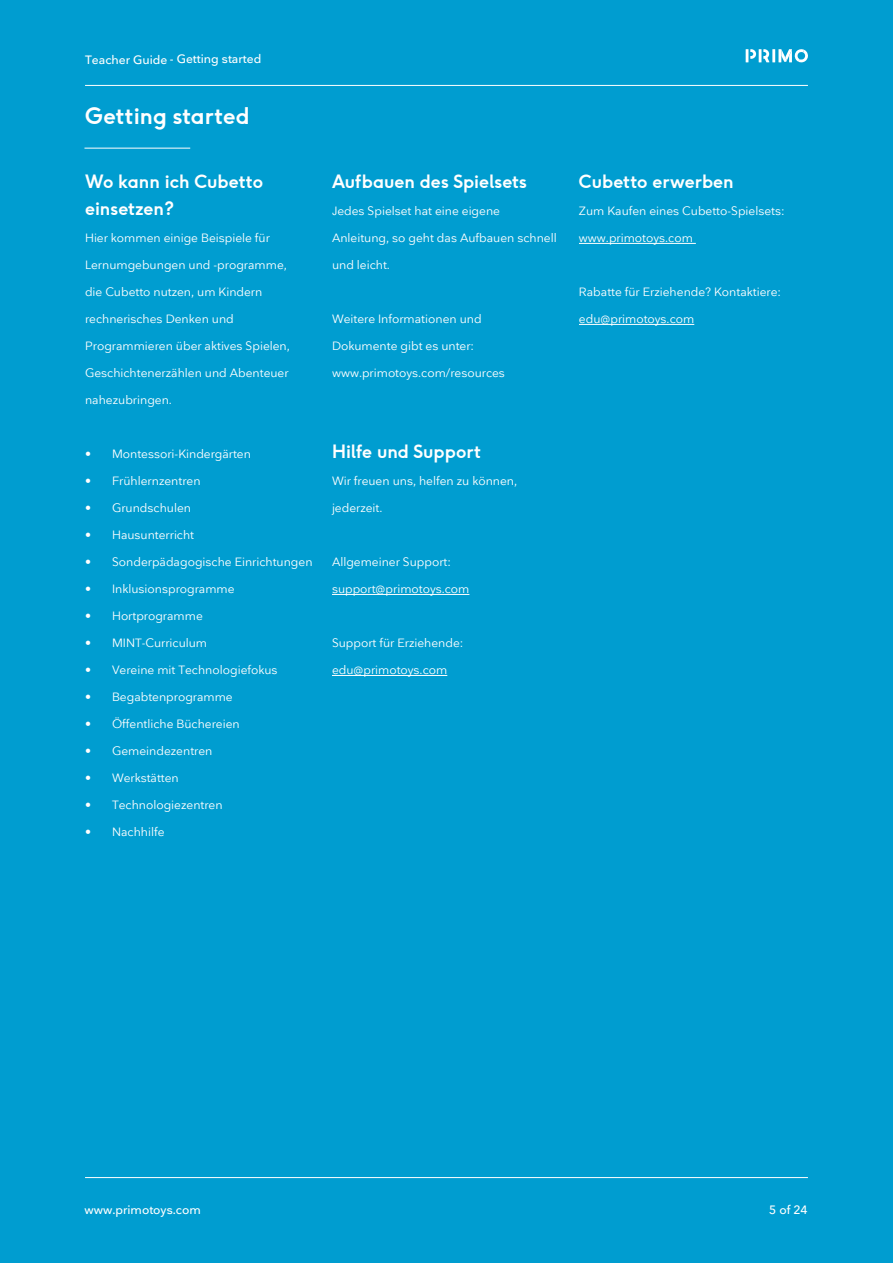
<style>
.page{position:relative;width:893px;height:1263px;background:#009dd0}
.page>*{position:absolute;margin:0;border:0;box-sizing:border-box;transform-origin:0 0}
.t1{font:700 22.5px "F37 Ginger";color:#fff}
.t2{font:700 18px/27px "F37 Ginger";color:#fff}
.t3{font:12px "Nationale";color:#fff}
.t4{font:500 12px "Nationale";color:#fff}
</style>
<div class="page">
<hr style="left:85px;top:1177px;width:723px;height:1px;background:#fff">
<hr style="left:85px;top:85px;width:723px;height:1px;background:#fff">
<svg style="left:746px;top:49px;width:62px;height:14px"></svg>
<hr style="left:332px;top:594px;width:137px;height:1px;background:#fff">
<hr style="left:332px;top:675px;width:115px;height:1px;background:#fff">
<hr style="left:84px;top:148px;width:106px;height:1px;background:#fff">
<hr style="left:579px;top:243px;width:117px;height:1px;background:#fff">
<hr style="left:579px;top:324px;width:115px;height:1px;background:#fff">
<p class="t4" style="left:85px;top:51px;width:178px">Teacher Guide - Getting started</p>
<h1 class="t1" style="left:85px;top:101px;width:166px">Getting started</h1>
<h2 class="t2" style="left:85px;top:167px;width:180px">Wo kann ich Cubetto einsetzen?</h2>
<p class="t3" style="left:85px;top:230px;width:186px">Hier kommen einige Beispiele für</p>
<p class="t3" style="left:85px;top:257px;width:203px">Lernumgebungen und -programme,</p>
<p class="t3" style="left:85px;top:284px;width:179px">die Cubetto nutzen, um Kindern</p>
<p class="t3" style="left:85px;top:311px;width:150px">rechnerisches Denken und</p>
<p class="t3" style="left:85px;top:338px;width:206px">Programmieren über aktives Spielen,</p>
<p class="t3" style="left:85px;top:365px;width:205px">Geschichtenerzählen und Abenteuer</p>
<p class="t3" style="left:85px;top:392px;width:88px">nahezubringen.</p>
<p class="t3" style="left:85px;top:446px;width:167px">• Montessori-Kindergärten</p>
<p class="t3" style="left:85px;top:473px;width:117px">• Frühlernzentren</p>
<p class="t3" style="left:85px;top:500px;width:108px">• Grundschulen</p>
<p class="t3" style="left:85px;top:527px;width:111px">• Hausunterricht</p>
<p class="t3" style="left:85px;top:554px;width:229px">• Sonderpädagogische Einrichtungen</p>
<p class="t3" style="left:85px;top:581px;width:151px">• Inklusionsprogramme</p>
<p class="t3" style="left:85px;top:608px;width:119px">• Hortprogramme</p>
<p class="t3" style="left:85px;top:635px;width:124px">• MINT-Curriculum</p>
<p class="t3" style="left:85px;top:662px;width:194px">• Vereine mit Technologiefokus</p>
<p class="t3" style="left:85px;top:689px;width:149px">• Begabtenprogramme</p>
<p class="t3" style="left:85px;top:716px;width:156px">• Öffentliche Büchereien</p>
<p class="t3" style="left:85px;top:743px;width:129px">• Gemeindezentren</p>
<p class="t3" style="left:85px;top:770px;width:95px">• Werkstätten</p>
<p class="t3" style="left:85px;top:797px;width:139px">• Technologiezentren</p>
<p class="t3" style="left:85px;top:824px;width:81px">• Nachhilfe</p>
<h2 class="t2" style="left:332px;top:167px;width:197px">Aufbauen des Spielsets</h2>
<p class="t3" style="left:332px;top:203px;width:170px">Jedes Spielset hat eine eigene</p>
<p class="t3" style="left:332px;top:230px;width:226px">Anleitung, so geht das Aufbauen schnell</p>
<p class="t3" style="left:332px;top:257px;width:59px">und leicht.</p>
<p class="t3" style="left:332px;top:311px;width:151px">Weitere Informationen und</p>
<p class="t3" style="left:332px;top:338px;width:144px">Dokumente gibt es unter:</p>
<p class="t3" style="left:332px;top:365px;width:174px">www.primotoys.com/resources</p>
<h2 class="t2" style="left:332px;top:437px;width:151px">Hilfe und Support</h2>
<p class="t3" style="left:332px;top:473px;width:187px">Wir freuen uns, helfen zu können,</p>
<p class="t3" style="left:332px;top:500px;width:52px">jederzeit.</p>
<p class="t3" style="left:332px;top:554px;width:120px">Allgemeiner Support:</p>
<p class="t3" style="left:332px;top:581px;width:139px">support@primotoys.com</p>
<p class="t3" style="left:332px;top:635px;width:133px">Support für Erziehende:</p>
<p class="t3" style="left:332px;top:662px;width:117px">edu@primotoys.com</p>
<h2 class="t2" style="left:579px;top:167px;width:156px">Cubetto erwerben</h2>
<p class="t3" style="left:579px;top:203px;width:207px">Zum Kaufen eines Cubetto-Spielsets:</p>
<p class="t3" style="left:579px;top:230px;width:115px">www.primotoys.com</p>
<p class="t3" style="left:579px;top:284px;width:204px">Rabatte für Erziehende? Kontaktiere:</p>
<p class="t3" style="left:579px;top:311px;width:117px">edu@primotoys.com</p>
<p class="t4" style="left:85px;top:1202px;width:118px">www.primotoys.com</p>
<p class="t4" style="left:769px;top:1202px;width:40px">5 of 24</p>
</div>
